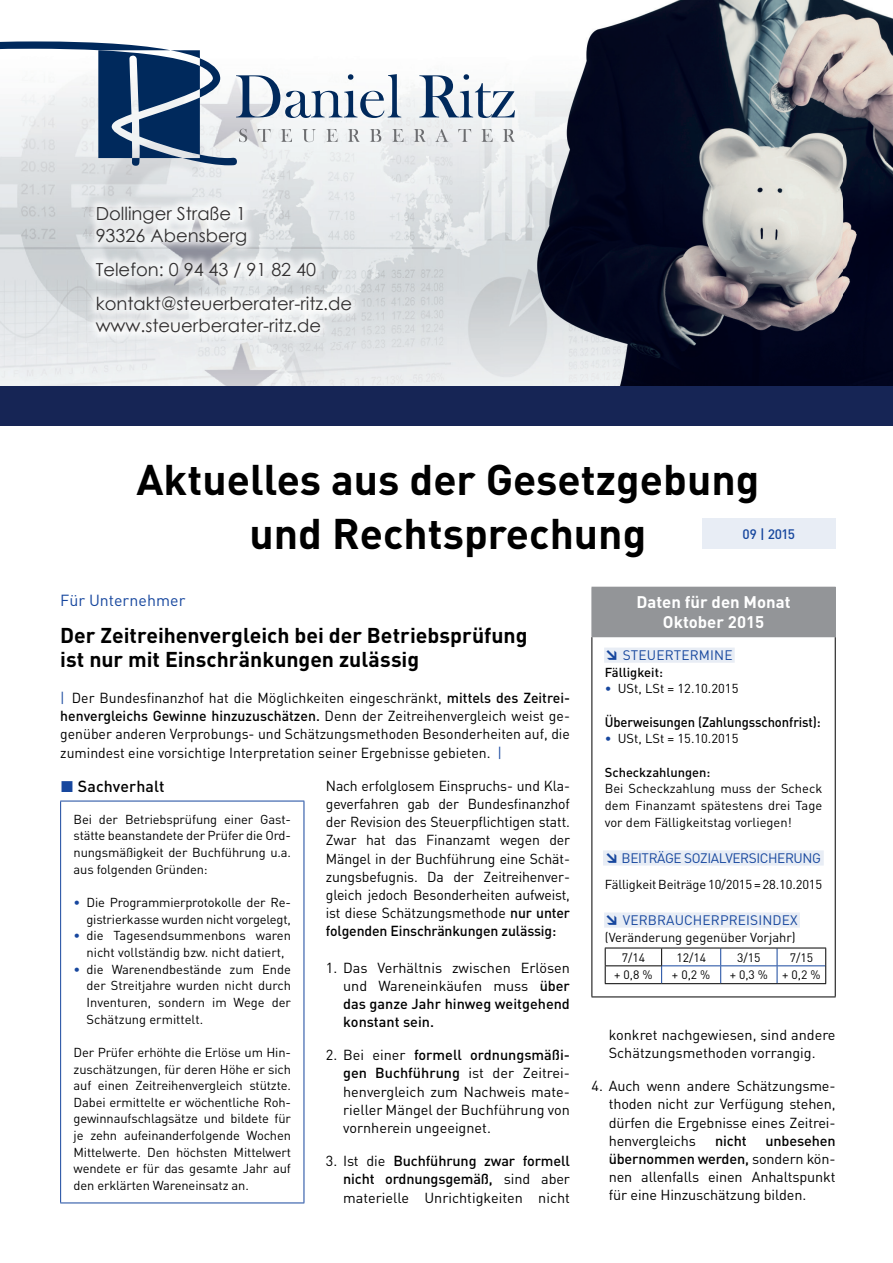
<style>
.page{position:relative;width:893px;height:1263px;background:#fff}
.page>*{position:absolute;margin:0;border:0;box-sizing:border-box;transform-origin:0 0}
.t1{font:700 42.45px/54.4px "DIN Pro";color:#000;text-align:center}
.t2{font:700 21.15px/24.2px "DIN Pro";color:#000}
.t3{font:18px/21.6px "Century Gothic";color:#312f30}
.t4{font:700 16.65px/19.6px "DIN Pro";color:#fff;text-align:center}
.t5{font:15.9px "DIN Pro";color:#17479e}
.t6{font:500 15.9px "DIN Pro";letter-spacing:.005em;color:#000}
.t7{font:14.4px/18.1px "DIN Pro";color:#000;text-align:justify}
.t8{font:500 14.4px "DIN Pro";letter-spacing:-.01em;color:#000}
.t9{font:13.65px "DIN Pro";letter-spacing:.01em;color:#17479e}
.t10{font:500 13.65px "DIN Pro";letter-spacing:-.005em;color:#000;scale:.95 1}
.t11{font:13.65px "DIN Pro";letter-spacing:-.03em;color:#17479e}
.t12{font:500 13.65px "DIN Pro";color:#17479e}
.t13{font:12.9px/16.6px "DIN Pro";letter-spacing:-.01em;color:#000;text-align:justify}
.t14{font:500 12.9px "DIN Pro";color:#000}
.t15{font:12.15px "DIN Pro";color:#000}
.s1{color:#17479e}
.s2{font-weight:500}
.s3{font-weight:900}
</style>
<div class="page">
<div style="left:702px;top:519px;width:134px;height:30px;background:#e8edf5"></div>
<div style="left:592px;top:587px;width:243px;height:50px;background:#939598"></div>
<hr style="left:591px;top:637px;width:1px;height:359px;background:#000">
<hr style="left:835px;top:637px;width:1px;height:359px;background:#000">
<hr style="left:591px;top:996px;width:245px;height:1px;background:#000">
<hr style="left:591px;top:587px;width:1px;height:49px;background:#939598">
<hr style="left:835px;top:587px;width:1px;height:49px;background:#939598">
<hr style="left:591px;top:636px;width:245px;height:1px;background:#939598">
<div style="left:604px;top:647px;width:131px;height:16px;background:#e8edf5"></div>
<div style="left:603px;top:850px;width:221px;height:15px;background:#e8edf5"></div>
<div style="left:604px;top:912px;width:196px;height:16px;background:#e8edf5"></div>
<svg style="left:605px;top:948px;width:221px;height:36px"></svg>
<hr style="left:605px;top:965px;width:57px;height:1px;background:#000">
<hr style="left:60px;top:801px;width:244px;height:1px;background:#17479e">
<hr style="left:60px;top:801px;width:1px;height:401px;background:#17479e">
<hr style="left:304px;top:801px;width:1px;height:401px;background:#17479e">
<hr style="left:60px;top:1202px;width:244px;height:1px;background:#17479e">
<img style="left:0;top:166px;width:445px;height:46px">
<img style="left:0;top:212px;width:104px;height:174px">
<img style="left:315px;top:212px;width:130px;height:174px">
<img style="left:104px;top:342px;width:211px;height:44px">
<img style="left:445px;top:0;width:448px;height:386px">
<svg style="left:0;top:41px;width:515px;height:125px"></svg>
<div style="left:0;top:386px;width:893px;height:39px;background:#162555"></div>
<img style="left:86px;top:197px;width:275px;height:145px">
<p class="t3" style="left:96px;top:202px;width:153px">Dollinger Straße 1<br>93326 Abensberg</p>
<p class="t3" style="left:96px;top:252px;width:258px;line-height:34.3px">Telefon: 0 94 43 / 91 82 40 kontakt@steuerberater-ritz.de</p>
<p class="t3" style="left:96px;top:314px;width:227px">www.steuerberater-ritz.de</p>
<h1 class="t1" style="left:136px;top:450px;width:624px">Aktuelles aus der Gesetzgebung und Rechtsprechung</h1>
<p class="t12" style="left:743px;top:525px;width:54px">09 | 2015</p>
<p class="t5" style="left:60px;top:590px;width:127px">Für Unternehmer</p>
<h2 class="t2" style="left:60px;top:622px;width:469px">Der Zeitreihenvergleich bei der Betriebsprüfung ist nur mit Einschränkungen zulässig</h2>
<p class="t7" style="left:60px;top:688px;width:511px"><span class="s1">|</span> Der Bundesfinanzhof hat die Möglichkeiten eingeschränkt, <span class="s2">mittels des Zeitrei&shy;henvergleichs Gewinne hinzuzuschätzen.</span> Denn der Zeitreihenvergleich weist ge&shy;genüber anderen Verprobungs- und Schätzungsmethoden Besonderheiten auf, die zumindest eine vorsichtige Interpretation seiner Ergebnisse gebieten. <span class="s1">|</span></p>
<p class="t6" style="left:61px;top:776px;width:105px"><span class="s1">◼</span> Sachverhalt</p>
<p class="t13" style="left:74px;top:810px;width:219px">Bei der Betriebsprüfung einer Gast&shy;stätte beanstandete der Prüfer die Ord&shy;nungsmäßigkeit der Buchführung u.a. aus folgenden Gründen:</p>
<p class="t13" style="left:74px;top:893px;width:219px;text-align:right"><span class="s1">•</span> Die Programmierprotokolle der Re&shy;gistrierkasse wurden nicht vorgelegt,</p>
<p class="t13" style="left:74px;top:927px;width:219px;text-align:center"><span class="s1">•</span> die Tagesendsummenbons waren nicht vollständig bzw. nicht datiert,</p>
<p class="t13" style="left:86px;top:960px;width:206px;text-indent:-13px"><span class="s1">•</span> die Warenendbestände zum Ende der Streitjahre wurden nicht durch Inventuren, sondern im Wege der Schätzung ermittelt.</p>
<p class="t13" style="left:74px;top:1043px;width:219px">Der Prüfer erhöhte die Erlöse um Hin&shy;zuschätzungen, für deren Höhe er sich auf einen Zeitreihenvergleich stützte.<br>Dabei ermittelte er wöchentliche Roh&shy;gewinnaufschlagsätze und bildete für je zehn aufeinanderfolgende Wochen Mittelwerte. Den höchsten Mittelwert wendete er für das gesamte Jahr auf den erklärten Wareneinsatz an.</p>
<p class="t7" style="left:326px;top:776px;width:246px">Nach erfolglosem Einspruchs- und Kla&shy;geverfahren gab der Bundesfinanzhof der Revision des Steuerpflichtigen statt.<br>Zwar hat das Finanzamt wegen der Mängel in der Buchführung eine Schät&shy;zungsbefugnis. Da der Zeitreihenver&shy;gleich jedoch Besonderheiten aufweist, ist diese Schätzungsmethode <span class="s2">nur unter folgenden Einschränkungen zulässig:</span></p>
<p class="t7" style="left:343px;top:958px;width:228px;text-indent:-17px">1. Das Verhältnis zwischen Erlösen und Wareneinkäufen muss <span class="s2">über das ganze Jahr hinweg weitgehend konstant sein.</span></p>
<p class="t7" style="left:343px;top:1045px;width:228px;text-indent:-17px">2. Bei einer <span class="s2">formell ordnungsmäßi&shy;gen Buchführung</span> ist der Zeitrei&shy;henvergleich zum Nachweis mate&shy;rieller Mängel der Buchführung von vornherein ungeeignet.</p>
<p class="t7" style="left:343px;top:1151px;width:228px;text-indent:-17px">3. Ist die <span class="s2">Buchführung zwar formell nicht ordnungsgemäß,</span> sind aber materielle Unrichtigkeiten nicht</p>
<p class="t4" style="left:636px;top:592px;width:156px">Daten für den Monat<br>Oktober 2015</p>
<p class="t9" style="left:605px;top:646px;width:129px"><span class="s3">↘</span> STEUERTERMINE</p>
<p class="t14" style="left:605px;top:663px;width:60px">Fälligkeit:</p>
<p class="t13" style="left:605px;top:680px;width:135px"><span class="s1">•</span> USt, LSt = 12.10.2015</p>
<p class="t10" style="left:605px;top:712px;width:229px">Überweisungen (Zahlungsschonfrist):</p>
<p class="t13" style="left:605px;top:730px;width:135px"><span class="s1">•</span> USt, LSt = 15.10.2015</p>
<p class="t14" style="left:605px;top:763px;width:107px">Scheckzahlungen:</p>
<p class="t13" style="left:605px;top:780px;width:219px">Bei Scheckzahlung muss der Scheck dem Finanzamt spätestens drei Tage vor dem Fälligkeitstag vorliegen!</p>
<p class="t11" style="left:605px;top:849px;width:218px"><span class="s3">↘</span> BEITRÄGE SOZIALVERSICHERUNG</p>
<p class="t13" style="left:605px;top:875px;width:219px">Fälligkeit Beiträge 10/2015 = 28.10.2015</p>
<p class="t9" style="left:605px;top:911px;width:194px"><span class="s3">↘</span> VERBRAUCHERPREISINDEX</p>
<p class="t13" style="left:605px;top:928px;width:192px">(Veränderung gegenüber Vorjahr)</p>
<p class="t15" style="left:622px;top:949px;width:25px">7/14</p>
<p class="t15" style="left:676px;top:949px;width:31px">12/14</p>
<p class="t15" style="left:737px;top:949px;width:25px">3/15</p>
<p class="t15" style="left:790px;top:949px;width:25px">7/15</p>
<p class="t15" style="left:614px;top:967px;width:40px">+ 0,8 %</p>
<p class="t15" style="left:672px;top:967px;width:40px">+ 0,2 %</p>
<p class="t15" style="left:730px;top:967px;width:92px">+ 0,3 % + 0,2 %</p>
<p class="t7" style="left:609px;top:1025px;width:228px">konkret nachgewiesen, sind andere<br>Schätzungsmethoden vorrangig.</p>
<p class="t7" style="left:609px;top:1076px;width:228px;text-indent:-17px">4. Auch wenn andere Schätzungsme&shy;thoden nicht zur Verfügung stehen, dürfen die Ergebnisse eines Zeitrei&shy;henvergleichs</p>
<p class="t8" style="left:715px;top:1131px;width:33px">nicht</p>
<p class="t7" style="left:609px;top:1131px;width:228px;text-indent:157px"><span class="s2">unbesehen übernommen werden,</span> sondern kön&shy;nen allenfalls einen Anhaltspunkt für eine Hinzuschätzung bilden.</p>
</div>
